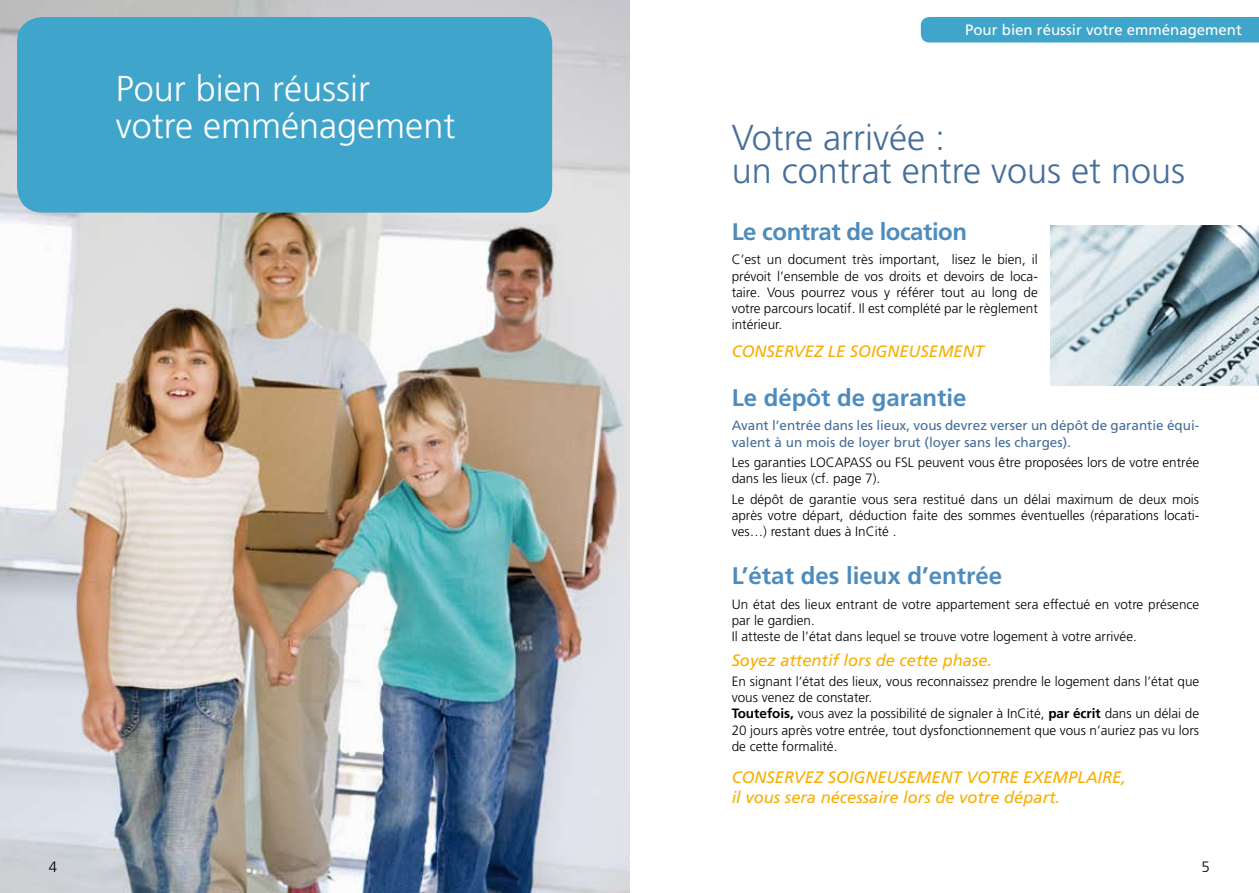
<style>
.page{position:relative;width:1259px;height:893px;background:#fff}
.page>*{position:absolute;margin:0;border:0;box-sizing:border-box;transform-origin:0 0}
.t1{font:300 36px/32.5px "Frutiger";color:#456e9a}
.t2{font:300 36px/37px "Frutiger";color:#fff}
.t3{font:700 24px "Frutiger";color:#4d8cbc}
.t4{font:700 24px "Frutiger";letter-spacing:-.02em;color:#4d8cbc}
.t5{font:italic 16.5px/19.8px "Frutiger";color:#f8ae00}
.t6{font:15px "Frutiger";color:#fff}
.t7{font:300 15px "Frutiger";color:#000}
.t8{font:300 13.5px/16.2px "Frutiger";color:#000}
.t9{font:13.5px/16.2px "Frutiger";color:#456e9a}
.s1{font-weight:700}
</style>
<div class="page">
<img style="left:0;top:0;width:629px;height:893px">
<img style="left:1050px;top:225px;width:209px;height:160px">
<div style="left:921px;top:17px;width:338px;height:26px;background:#3fa5ca"></div>
<div style="left:17px;top:17px;width:535px;height:196px;background:#3fa5ca;border-radius:26px"></div>
<h1 class="t2" style="left:116px;top:71px;width:341px">Pour bien réussir votre emménagement</h1>
<p class="t7" style="left:49px;top:858px;width:10px">4</p>
<p class="t6" style="left:965px;top:21px;width:278px">Pour bien réussir votre emménagement</p>
<h1 class="t1" style="left:731px;top:122px;width:455px">Votre arrivée :<br>un contrat entre vous et nous</h1>
<h2 class="t4" style="left:731px;top:217px;width:237px">Le contrat de location</h2>
<p class="t8" style="left:731px;top:252px;width:308px;text-align:justify">C’est un document très important, lisez le bien, il prévoit l’ensemble de vos droits et devoirs de loca&shy;taire. Vous pourrez vous y référer tout au long de votre parcours locatif. Il est complété par le règlement intérieur.</p>
<p class="t5" style="left:731px;top:342px;width:254px">CONSERVEZ LE SOIGNEUSEMENT</p>
<h2 class="t3" style="left:731px;top:383px;width:236px">Le dépôt de garantie</h2>
<p class="t9" style="left:731px;top:418px;width:469px">Avant l’entrée dans les lieux, vous devrez verser un dépôt de garantie équi&shy;valent à un mois de loyer brut (loyer sans les charges).</p>
<p class="t8" style="left:731px;top:454px;width:469px">Les garanties LOCAPASS ou FSL peuvent vous être proposées lors de votre entrée dans les lieux (cf. page 7).</p>
<p class="t8" style="left:731px;top:491px;width:469px;text-align:justify">Le dépôt de garantie vous sera restitué dans un délai maximum de deux mois après votre départ, déduction faite des sommes éventuelles (réparations locati&shy;ves…) restant dues à InCité .</p>
<h2 class="t3" style="left:731px;top:562px;width:272px">L’état des lieux d’entrée</h2>
<p class="t8" style="left:731px;top:596px;width:469px">Un état des lieux entrant de votre appartement sera effectué en votre présence par le gardien.<br>Il atteste de l’état dans lequel se trouve votre logement à votre arrivée.</p>
<p class="t5" style="left:731px;top:650px;width:262px">Soyez attentif lors de cette phase.</p>
<p class="t8" style="left:731px;top:673px;width:469px">En signant l’état des lieux, vous reconnaissez prendre le logement dans l’état que vous venez de constater.<br><span class="s1">Toutefois,</span> vous avez la possibilité de signaler à InCité, <span class="s1">par écrit</span> dans un délai de 20 jours après votre entrée, tout dysfonctionnement que vous n’auriez pas vu lors de cette formalité.</p>
<p class="t5" style="left:731px;top:768px;width:22px">Conservez</p>
<p class="t5" style="left:828px;top:768px;width:12px">soigneusement</p>
<p class="t5" style="left:966px;top:768px;width:12px">votre</p>
<p class="t5" style="left:731px;top:768px;width:396px;text-indent:291px">exemplaire, il vous sera nécessaire lors de votre départ.</p>
<p class="t7" style="left:1201px;top:858px;width:10px">5</p>
</div>
